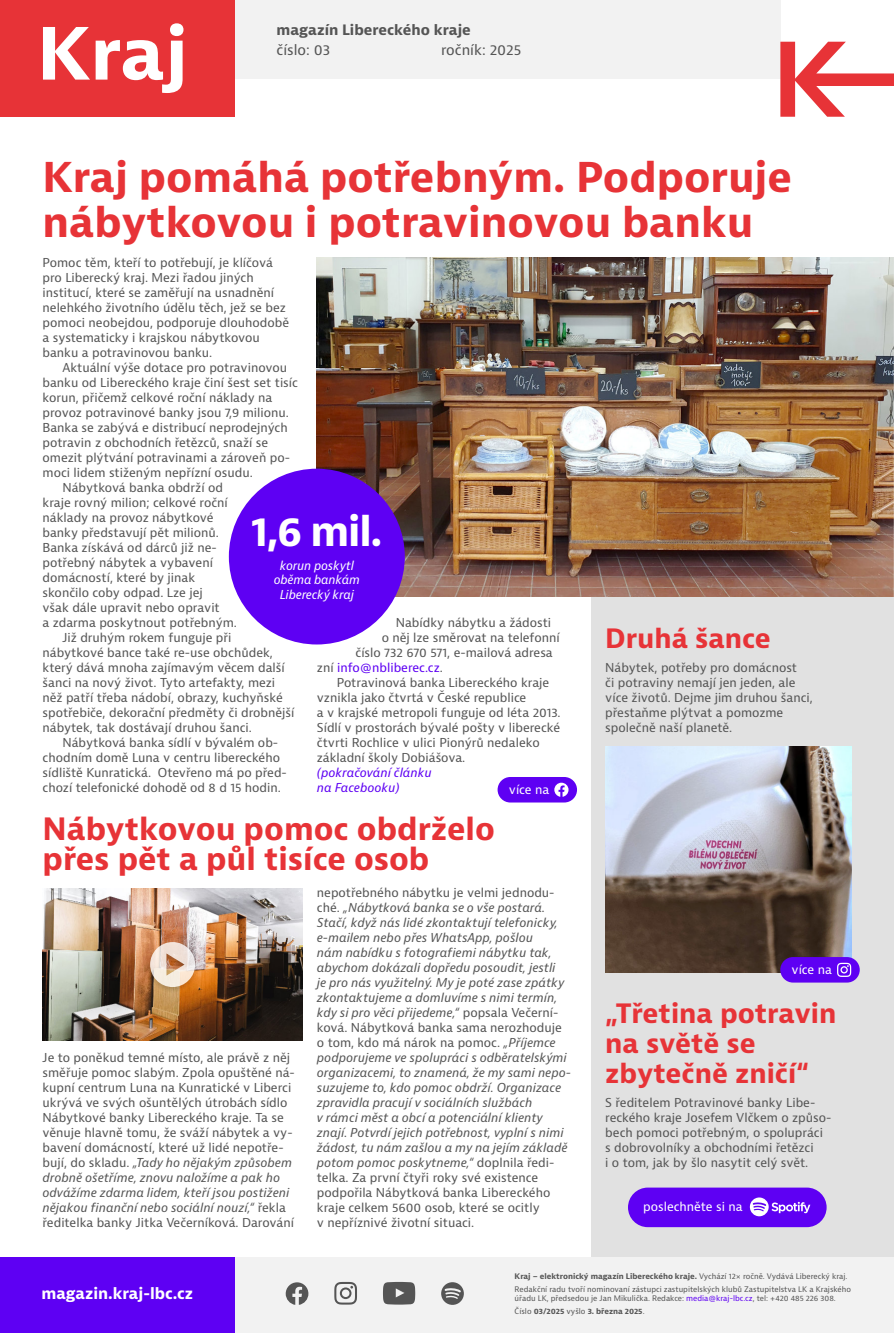
<style>
.page{position:relative;width:894px;height:1333px;background:#fff}
.page>*{position:absolute;margin:0;border:0;box-sizing:border-box;transform-origin:0 0}
.t1{font:700 70px "Bernina Sans";color:#fff}
.t2{font:700 40px/45px "Bernina Sans";color:#e73337}
.t3{font:700 40px "Bernina Sans";color:#fff}
.t4{font:700 30px/30px "Bernina Sans";color:#e73337}
.t5{font:700 26px/30px "Bernina Sans";color:#e73337}
.t6{font:700 15.2px "Bernina Sans";color:#fff}
.t7{font:700 14px "Bernina Sans";color:#555}
.t8{font:14px "Bernina Sans";color:#555}
.t9{font:12px/15px "Bernina Sans";color:#555}
.t10{font:italic 12px/15px "Bernina Sans";color:#555}
.t11{font:italic 12px/14.4px "Bernina Sans";letter-spacing:-.01em;color:#fff;text-align:center}
.t12{font:italic 12px/15px "Bernina Sans";color:#5e00f3}
.t13{font:12px "Bernina Sans";color:#fff}
.t14{font:12px "Bernina Sans";color:#5e00f3}
.t15{font:7.5px/13px "Bernina Sans";color:#555}
.s1{color:#555}
.s2{font-style:italic}
.s3{font-style:normal}
.s4{font-weight:700}
.s5{color:#5e00f3}
</style>
<div class="page">
<div style="left:590px;top:447px;width:303px;height:810px;background:#e1e1e1"></div>
<div style="left:224px;top:1257px;width:669px;height:75px;background:#f2f2f2"></div>
<div style="left:0;top:0;width:780px;height:79px;background:#f2f2f2"></div>
<img style="left:316px;top:258px;width:577px;height:339px">
<img style="left:605px;top:747px;width:245px;height:225px">
<div style="left:779px;top:957px;width:80px;height:25px;background:#5e00f3;border-radius:13px"></div>
<svg style="left:837px;top:962px;width:13px;height:15px"></svg>
<svg style="left:780px;top:42px;width:113px;height:75px"></svg>
<div style="left:0;top:1257px;width:235px;height:75px;background:#5e00f3"></div>
<svg style="left:441px;top:1282px;width:22px;height:22px"></svg>
<svg style="left:285px;top:1282px;width:23px;height:22px"></svg>
<svg style="left:334px;top:1281px;width:23px;height:23px"></svg>
<svg style="left:383px;top:1281px;width:32px;height:23px"></svg>
<img style="left:43px;top:888px;width:259px;height:152px">
<img style="left:146px;top:940px;width:53px;height:53px">
<svg style="left:150px;top:942px;width:45px;height:45px;background:#e0c4af"></svg>
<div style="left:0;top:0;width:235px;height:117px;background:#e73337"></div>
<div style="left:497px;top:777px;width:79px;height:25px;background:#5e00f3;border-radius:13px"></div>
<svg style="left:554px;top:782px;width:14px;height:14px"></svg>
<div style="left:627px;top:1187px;width:199px;height:40px;background:#5e00f3;border-radius:20px"></div>
<svg style="left:749px;top:1197px;width:60px;height:19px"></svg>
<div style="left:229px;top:469px;width:175px;height:175px;background:#5e00f3;border-radius:50%"></div>
<h1 class="t1" style="left:37px;top:23px;width:152px">Kraj</h1>
<p class="t7" style="left:276px;top:24px;width:196px">magazín Libereckého kraje</p>
<p class="t8" style="left:276px;top:44px;width:55px">číslo: 03</p>
<p class="t8" style="left:441px;top:44px;width:82px">ročník: 2025</p>
<h2 class="t2" style="left:43px;top:157px;width:750px">Kraj pomáhá potřebným. Podporuje nábytkovou i potravinovou banku</h2>
<p class="t9" style="left:43px;top:256px;width:248px">Pomoc těm, kteří to potřebují, je klíčová pro Liberecký kraj. Mezi řadou jiných institucí, které se zaměřují na usnadnění nelehkého životního údělu těch, jež se bez pomoci neobejdou, podporuje dlouhodobě a systematicky i krajskou nábytkovou banku a potravinovou banku.</p>
<p class="t9" style="left:62px;top:361px;width:226px">Aktuální výše dotace pro potravinovou</p>
<p class="t9" style="left:43px;top:376px;width:257px">banku od Libereckého kraje činí šest set tisíc</p>
<p class="t9" style="left:43px;top:391px;width:231px">korun, přičemž celkové roční náklady na</p>
<p class="t9" style="left:43px;top:406px;width:248px">provoz potravinové banky jsou 7,9 milionu.</p>
<p class="t9" style="left:43px;top:421px;width:246px">Banka se zabývá e distribucí neprodejných</p>
<p class="t9" style="left:43px;top:436px;width:227px">potravin z obchodních řetězců, snaží se</p>
<p class="t9" style="left:43px;top:451px;width:249px">omezit plýtvání potravinami a zároveň po-</p>
<p class="t9" style="left:43px;top:466px;width:212px">moci lidem stiženým nepřízní osudu.</p>
<p class="t9" style="left:62px;top:481px;width:162px">Nábytková banka obdrží od</p>
<p class="t9" style="left:43px;top:496px;width:187px">kraje rovný milion; celkové roční</p>
<p class="t9" style="left:43px;top:511px;width:172px">náklady na provoz nábytkové</p>
<p class="t9" style="left:43px;top:526px;width:178px">banky představují pět milionů.</p>
<p class="t9" style="left:43px;top:541px;width:176px">Banka získává od dárců již ne-</p>
<p class="t9" style="left:43px;top:556px;width:172px">potřebný nábytek a vybavení</p>
<p class="t9" style="left:43px;top:571px;width:154px">domácností, které by jinak</p>
<p class="t9" style="left:43px;top:586px;width:162px">skončilo coby odpad. Lze jej</p>
<p class="t9" style="left:43px;top:601px;width:179px">však dále upravit nebo opravit</p>
<p class="t9" style="left:43px;top:616px;width:196px">a zdarma poskytnout potřebným.</p>
<p class="t9" style="left:62px;top:631px;width:170px">Již druhým rokem funguje při</p>
<p class="t9" style="left:43px;top:646px;width:232px">nábytkové bance také re-use obchůdek,</p>
<p class="t9" style="left:43px;top:661px;width:243px">který dává mnoha zajímavým věcem další</p>
<p class="t9" style="left:43px;top:676px;width:234px">šanci na nový život. Tyto artefakty, mezi</p>
<p class="t9" style="left:43px;top:691px;width:241px">něž patří třeba nádobí, obrazy, kuchyňské</p>
<p class="t9" style="left:43px;top:706px;width:253px">spotřebiče, dekorační předměty či drobnější</p>
<p class="t9" style="left:43px;top:721px;width:211px">nábytek, tak dostávají druhou šanci.</p>
<p class="t9" style="left:62px;top:736px;width:217px">Nábytková banka sídlí v bývalém ob-</p>
<p class="t9" style="left:43px;top:751px;width:239px">chodním domě Luna v centru libereckého</p>
<p class="t9" style="left:43px;top:766px;width:246px">sídliště Kunratická. Otevřeno má po před-</p>
<p class="t9" style="left:43px;top:781px;width:240px">chozí telefonické dohodě od 8 d 15 hodin.</p>
<h2 class="t3" style="left:251px;top:513px;width:133px">1,6 mil.</h2>
<p class="t11" style="left:273px;top:559px;width:88px">korun poskytl oběma bankám<br>Liberecký kraj</p>
<p class="t9" style="left:395px;top:616px;width:157px">Nabídky nábytku a žádosti</p>
<p class="t9" style="left:381px;top:631px;width:179px">o něj lze směrovat na telefonní</p>
<p class="t9" style="left:355px;top:646px;width:199px">číslo 732 670 571, e-mailová adresa</p>
<p class="t14" style="left:317px;top:662px;width:127px"><span class="s1">zní</span> info@nbliberec.cz<span class="s1">.</span></p>
<p class="t9" style="left:336px;top:676px;width:214px">Potravinová banka Libereckého kraje</p>
<p class="t9" style="left:317px;top:691px;width:211px">vznikla jako čtvrtá v České republice</p>
<p class="t9" style="left:317px;top:706px;width:245px">a v krajské metropoli funguje od léta 2013.</p>
<p class="t9" style="left:317px;top:721px;width:244px">Sídlí v prostorách bývalé pošty v liberecké</p>
<p class="t9" style="left:317px;top:736px;width:224px">čtvrti Rochlice v ulici Pionýrů nedaleko</p>
<p class="t9" style="left:317px;top:751px;width:150px">základní školy Dobiášova.</p>
<p class="t12" style="left:317px;top:766px;width:116px">(pokračování článku na Facebooku)</p>
<p class="t13" style="left:508px;top:784px;width:42px">více na</p>
<h3 class="t4" style="left:43px;top:816px;width:453px">Nábytkovou pomoc obdrželo přes pět a půl tisíce osob</h3>
<p class="t9" style="left:43px;top:1051px;width:254px">Je to poněkud temné místo, ale právě z něj směřuje pomoc slabým. Zpola opuštěné ná&shy;kupní centrum Luna na Kunratické v Liberci ukrývá ve svých ošuntělých útrobách sídlo Nábytkové banky Libereckého kraje. Ta se věnuje hlavně tomu, že sváží nábytek a vy&shy;bavení domácností, které už lidé nepotře&shy;bují, do skladu. <span class="s2">„Tady ho nějakým způsobem drobně ošetříme, znovu naložíme a pak ho odvážíme zdarma lidem, kteří jsou postiženi nějakou finanční nebo sociální nouzí,“</span> řekla ředitelka banky Jitka Večerníková. Darování</p>
<p class="t10" style="left:317px;top:886px;width:255px"><span class="s3">nepotřebného nábytku je velmi jednodu&shy;ché.</span> „Nábytková banka se o vše postará.<br>Stačí, když nás lidé zkontaktují telefonicky, e-mailem nebo přes WhatsApp, pošlou<br>nám nabídku s fotografiemi nábytku tak, abychom dokázali dopředu posoudit, jestli<br>je pro nás využitelný. My je poté zase zpátky zkontaktujeme a domluvíme s nimi termín, kdy si pro věci přijedeme,“ <span class="s3">popsala Večerní&shy;ková. Nábytková banka sama nerozhoduje o tom, kdo má nárok na pomoc.</span> „Příjemce podporujeme ve spolupráci s odběratelskými organizacemi, to znamená, že my sami nepo&shy;suzujeme to, kdo pomoc obdrží. Organizace zpravidla pracují v sociálních službách<br>v rámci měst a obcí a potenciální klienty znají. Potvrdí jejich potřebnost, vyplní s nimi žádost, tu nám zašlou a my na jejím základě potom pomoc poskytneme,“ <span class="s3">doplnila ředi&shy;telka. Za první čtyři roky své existence podpořila Nábytková banka Libereckého kraje celkem 5600 osob, které se ocitly<br>v nepříznivé životní situaci.</span></p>
<h3 class="t5" style="left:605px;top:625px;width:167px">Druhá šance</h3>
<p class="t9" style="left:605px;top:661px;width:209px">Nábytek, potřeby pro domácnost<br>či potraviny nemají jen jeden, ale více životů. Dejme jim druhou šanci, přestaňme plýtvat a pomozme společně naší planetě.</p>
<p class="t13" style="left:791px;top:964px;width:42px">více na</p>
<h3 class="t5" style="left:605px;top:1000px;width:232px">„Třetina potravin na světě se zbytečně zničí“</h3>
<p class="t9" style="left:605px;top:1096px;width:227px">S ředitelem Potravinové banky Libe&shy;reckého kraje Josefem Vlčkem o způso&shy;bech pomoci potřebným, o spolupráci s dobrovolníky a obchodními řetězci<br>i o tom, jak by šlo nasytit celý svět.</p>
<p class="t13" style="left:643px;top:1201px;width:101px">poslechněte si na</p>
<p class="t6" style="left:41px;top:1286px;width:153px">magazin.kraj-lbc.cz</p>
<p class="t15" style="left:514px;top:1270px;width:338px"><span class="s4">Kraj – elektronický magazín Libereckého kraje.</span> Vychází 12× ročně. Vydává Liberecký kraj.<br>Redakční radu tvoří nominovaní zástupci zastupitelských klubů Zastupitelstva LK a Krajského</p>
<p class="t15" style="left:514px;top:1292px;width:322px">úřadu LK, předsedou je Jan Mikulička. Redakce: <span class="s5">media@kraj-lbc.cz</span>, tel: +420 485 226 308.<br>Číslo <span class="s4">03/2025</span> vyšlo <span class="s4">3. března 2025</span>.</p>
</div>
